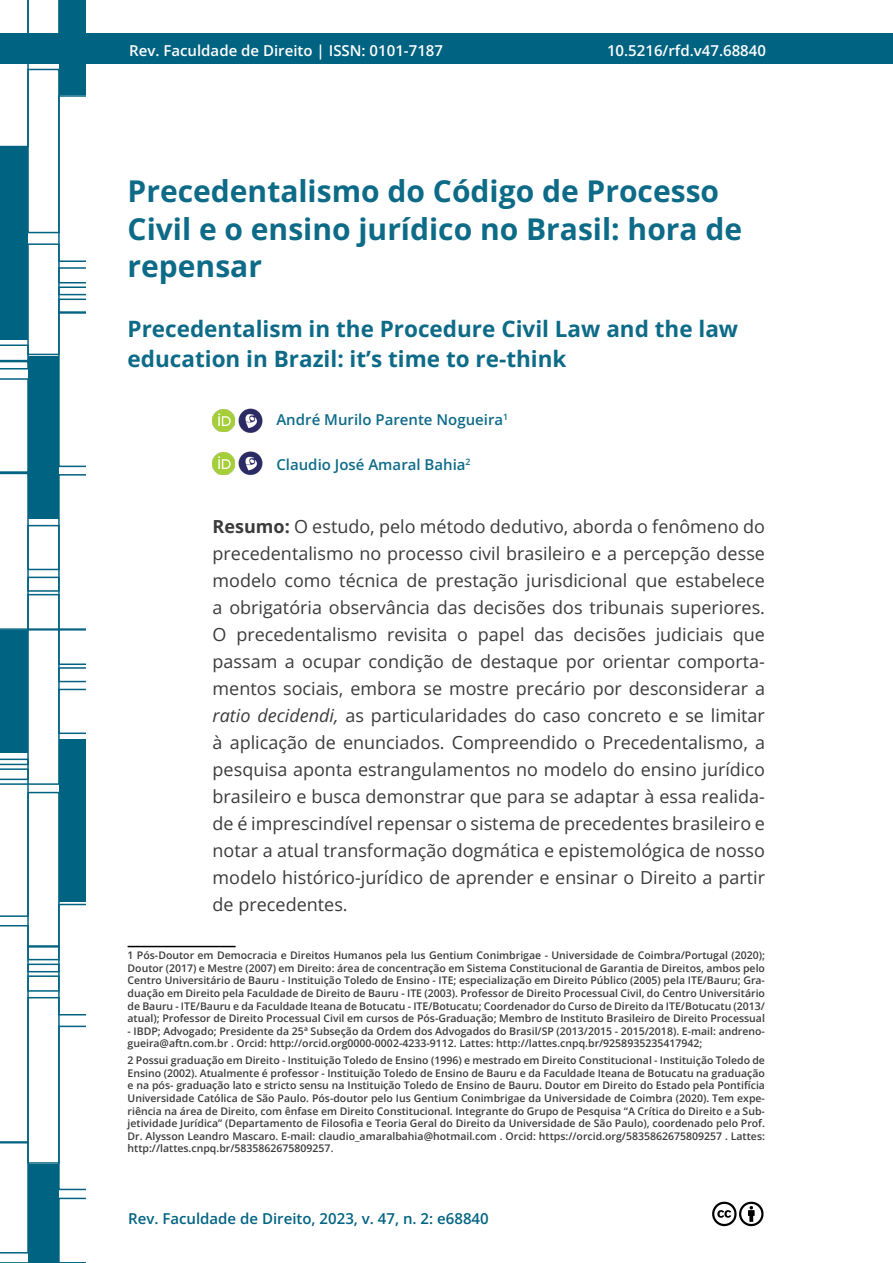
<style>
.page{position:relative;width:893px;height:1263px;background:#fff}
.page>*{position:absolute;margin:0;border:0;box-sizing:border-box;transform-origin:0 0}
.t1{font:700 30px/37.5px "Open Sans";color:#0d6b88}
.t2{font:700 22.5px/30px "Open Sans";color:#0d6b88}
.t3{font:18px/27px "Open Sans";color:#3c3b3b;text-align:justify}
.t4{font:600 15px "Open Sans";color:#fff}
.t5{font:600 15px "Open Sans";color:#0d6b88}
.t6{font:600 15px "Open Sans";color:#006382}
.t7{font:600 10.5px/12.6px "Open Sans";color:#3c3b3b;text-align:justify}
.s1{font-weight:700}
.s2{font-style:italic}
</style>
<div class="page">
<div style="left:0;top:33px;width:893px;height:31px;background:#006381"></div>
<svg style="left:0;top:0;width:85px;height:1263px"></svg>
<svg style="left:712px;top:1201px;width:52px;height:26px"></svg>
<hr style="left:128px;top:946px;width:108px;height:1px;background:#000">
<img style="left:213px;top:410px;width:22px;height:22px">
<img style="left:238px;top:408px;width:25px;height:25px">
<img style="left:213px;top:452px;width:22px;height:22px">
<img style="left:238px;top:451px;width:25px;height:24px">
<h3 class="t4" style="left:129px;top:40px;width:315px">Rev. Faculdade de Direito | ISSN: 0101-7187</h3>
<h3 class="t4" style="left:607px;top:40px;width:160px">10.5216/rfd.v47.68840</h3>
<h1 class="t1" style="left:128px;top:172px;width:616px">Precedentalismo do Código de Processo<br>Civil e o ensino jurídico no Brasil: hora de repensar</h1>
<h2 class="t2" style="left:128px;top:313px;width:612px">Precedentalism in the Procedure Civil Law and the law education in Brazil: it’s time to re-think</h2>
<h3 class="t5" style="left:276px;top:409px;width:233px">André Murilo Parente Nogueira<sup>1</sup></h3>
<h3 class="t5" style="left:276px;top:454px;width:196px">Claudio José Amaral Bahia<sup>2</sup></h3>
<p class="t3" style="left:213px;top:512px;width:554px"><span class="s1">Resumo:</span> O estudo, pelo método dedutivo, aborda o fenômeno do precedentalismo no processo civil brasileiro e a percepção desse modelo como técnica de prestação jurisdicional que estabelece a obrigatória observância das decisões dos tribunais superiores.<br>O precedentalismo revisita o papel das decisões judiciais que passam a ocupar condição de destaque por orientar comporta&shy;mentos sociais, embora se mostre precário por desconsiderar a <span class="s2">ratio decidendi,</span> as particularidades do caso concreto e se limitar à aplicação de enunciados. Compreendido o Precedentalismo, a pesquisa aponta estrangulamentos no modelo do ensino jurídico brasileiro e busca demonstrar que para se adaptar à essa realida&shy;de é imprescindível repensar o sistema de precedentes brasileiro e notar a atual transformação dogmática e epistemológica de nosso modelo histórico-jurídico de aprender e ensinar o Direito a partir de precedentes.</p>
<p class="t7" style="left:128px;top:949px;width:639px">1 Pós-Doutor em Democracia e Direitos Humanos pela Ius Gentium Conimbrigae - Universidade de Coimbra/Portugal (2020); Doutor (2017) e Mestre (2007) em Direito: área de concentração em Sistema Constitucional de Garantia de Direitos, ambos pelo Centro Universitário de Bauru - Instituição Toledo de Ensino - ITE; especialização em Direito Público (2005) pela ITE/Bauru; Gra&shy;duação em Direito pela Faculdade de Direito de Bauru - ITE (2003). Professor de Direito Processual Civil, do Centro Universitário de Bauru - ITE/Bauru e da Faculdade Iteana de Botucatu - ITE/Botucatu; Coordenador do Curso de Direito da ITE/Botucatu (2013/ atual); Professor de Direito Processual Civil em cursos de Pós-Graduação; Membro de Instituto Brasileiro de Direito Processual</p>
<p class="t7" style="left:128px;top:1024px;width:639px">- IBDP; Advogado; Presidente da 25ª Subseção da Ordem dos Advogados do Brasil/SP (2013/2015 - 2015/2018). E-mail: andreno&shy;gueira@aftn.com.br . Orcid: http://orcid.org0000-0002-4233-9112. Lattes: http://lattes.cnpq.br/9258935235417942;</p>
<p class="t7" style="left:128px;top:1054px;width:639px">2 Possui graduação em Direito - Instituição Toledo de Ensino (1996) e mestrado em Direito Constitucional - Instituição Toledo de Ensino (2002). Atualmente é professor - Instituição Toledo de Ensino de Bauru e da Faculdade Iteana de Botucatu na graduação e na pós- graduação lato e stricto sensu na Instituição Toledo de Ensino de Bauru. Doutor em Direito do Estado pela Pontifícia Universidade Católica de São Paulo. Pós-doutor pelo Ius Gentium Conimbrigae da Universidade de Coimbra (2020). Tem expe&shy;riência na área de Direito, com ênfase em Direito Constitucional. Integrante do Grupo de Pesquisa “A Crítica do Direito e a Sub&shy;jetividade Jurídica” (Departamento de Filosofia e Teoria Geral do Direito da Universidade de São Paulo), coordenado pelo Prof.<br>Dr. Alysson Leandro Mascaro. E-mail: claudio_amaralbahia@hotmail.com . Orcid: https://orcid.org/5835862675809257 . Lattes: http://lattes.cnpq.br/5835862675809257.</p>
<h3 class="t6" style="left:128px;top:1208px;width:362px">Rev. Faculdade de Direito, 2023, v. 47, n. 2: e68840</h3>
</div>
